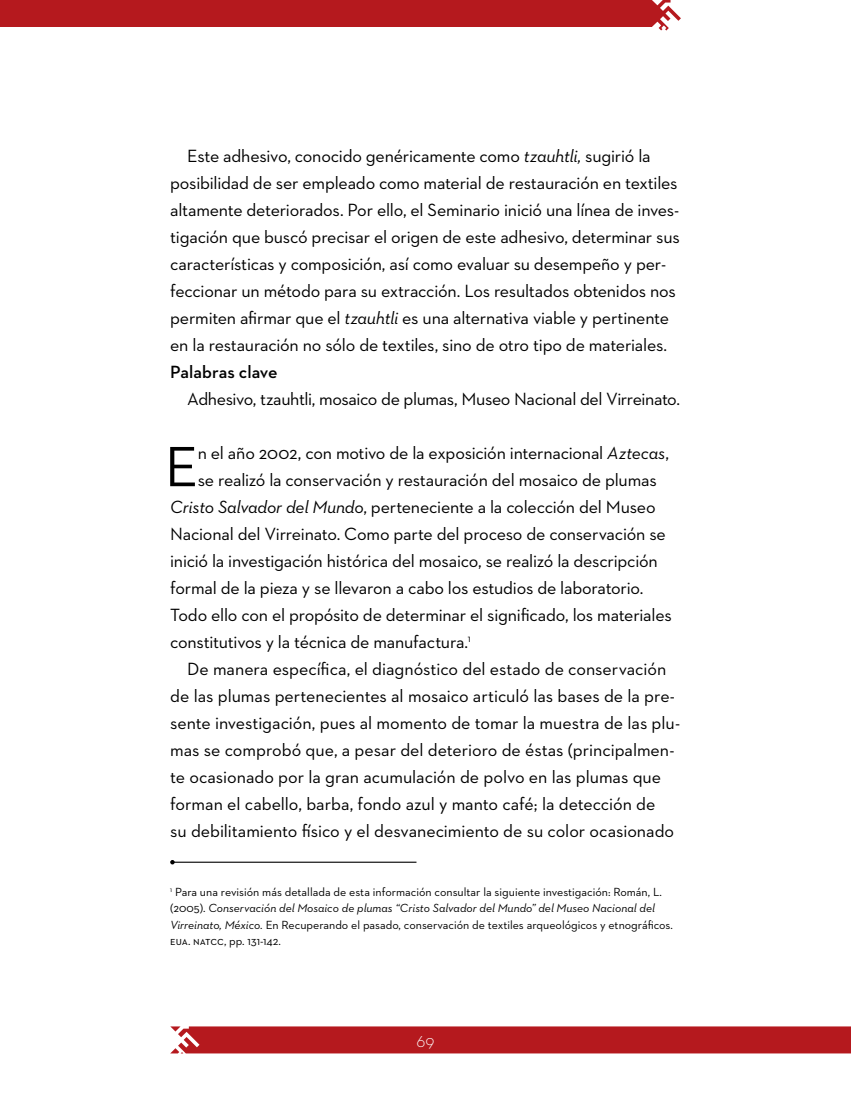
<style>
.page{position:relative;width:851px;height:1106px;background:#fff}
.page>*{position:absolute;margin:0;border:0;box-sizing:border-box;transform-origin:0 0}
.t1{font:57.75px "Neutraface 2 Text";color:#000}
.t2{font:18px/27px "Neutraface 2 Text";letter-spacing:-.015em;color:#000}
.t3{font:600 18px "Neutraface 2 Text";color:#000}
.t4{font:300 18px "Neutraface 2 Text";color:#fff}
.t5{font:12px/16.5px "Neutraface 2 Text";color:#000}
.s1{font-style:italic}
</style>
<div class="page">
<svg style="left:651px;top:0;width:29px;height:31px"></svg>
<div style="left:170px;top:1026px;width:680px;height:27px;background:#b5191e"></div>
<div style="left:0;top:0;width:651px;height:27px;background:#b5191e"></div>
<hr style="left:172px;top:861px;width:244px;height:1px;background:#000">
<svg style="left:170px;top:860px;width:5px;height:4px"></svg>
<p class="t2" style="left:170px;top:142px;width:511px;text-indent:17px">Este adhesivo, conocido genéricamente como <span class="s1">tzauhtli,</span> sugirió la posibilidad de ser empleado como material de restauración en textiles altamente deteriorados. Por ello, el Seminario inició una línea de inves&shy;tigación que buscó precisar el origen de este adhesivo, determinar sus características y composición, así como evaluar su desempeño y per&shy;feccionar un método para su extracción. Los resultados obtenidos nos permiten afirmar que el <span class="s1">tzauhtli</span> es una alternativa viable y pertinente en la restauración no sólo de textiles, sino de otro tipo de materiales.</p>
<p class="t3" style="left:170px;top:361px;width:109px">Palabras clave</p>
<p class="t2" style="left:187px;top:385px;width:494px">Adhesivo, tzauhtli, mosaico de plumas, Museo Nacional del Virreinato.</p>
<h1 class="t1" style="left:165px;top:430px;width:35px">E</h1>
<p class="t2" style="left:198px;top:439px;width:472px">n el año 2002, con motivo de la exposición internacional <span class="s1">Aztecas</span>,</p>
<p class="t2" style="left:198px;top:466px;width:460px">se realizó la conservación y restauración del mosaico de plumas</p>
<p class="t2" style="left:170px;top:493px;width:487px"><span class="s1">Cristo Salvador del Mundo</span>, perteneciente a la colección del Museo</p>
<p class="t2" style="left:170px;top:520px;width:497px">Nacional del Virreinato. Como parte del proceso de conservación se</p>
<p class="t2" style="left:170px;top:547px;width:489px">inició la investigación histórica del mosaico, se realizó la descripción</p>
<p class="t2" style="left:170px;top:574px;width:475px">formal de la pieza y se llevaron a cabo los estudios de laboratorio.</p>
<p class="t2" style="left:170px;top:601px;width:503px">Todo ello con el propósito de determinar el significado, los materiales</p>
<p class="t2" style="left:170px;top:628px;width:302px">constitutivos y la técnica de manufactura.<sup>1</sup></p>
<p class="t2" style="left:187px;top:655px;width:480px">De manera específica, el diagnóstico del estado de conservación</p>
<p class="t2" style="left:170px;top:682px;width:506px">de las plumas pertenecientes al mosaico articuló las bases de la pre-</p>
<p class="t2" style="left:170px;top:709px;width:511px">sente investigación, pues al momento de tomar la muestra de las plu-</p>
<p class="t2" style="left:170px;top:736px;width:506px">mas se comprobó que, a pesar del deterioro de éstas (principalmen-</p>
<p class="t2" style="left:170px;top:763px;width:492px">te ocasionado por la gran acumulación de polvo en las plumas que</p>
<p class="t2" style="left:170px;top:790px;width:486px">forman el cabello, barba, fondo azul y manto café; la detección de</p>
<p class="t2" style="left:170px;top:817px;width:505px">su debilitamiento físico y el desvanecimiento de su color ocasionado</p>
<p class="t5" style="left:170px;top:883px;width:504px"><sup>1</sup> Para una revisión más detallada de esta información consultar la siguiente investigación: Román, L. (2005). <span class="s1">Conservación del Mosaico de plumas “Cristo Salvador del Mundo” del Museo Nacional del Virreinato, México.</span> En Recuperando el pasado, conservación de textiles arqueológicos y etnográficos. eua. natcc, pp. 131-142.</p>
<p class="t4" style="left:416px;top:1029px;width:19px">69</p>
</div>
